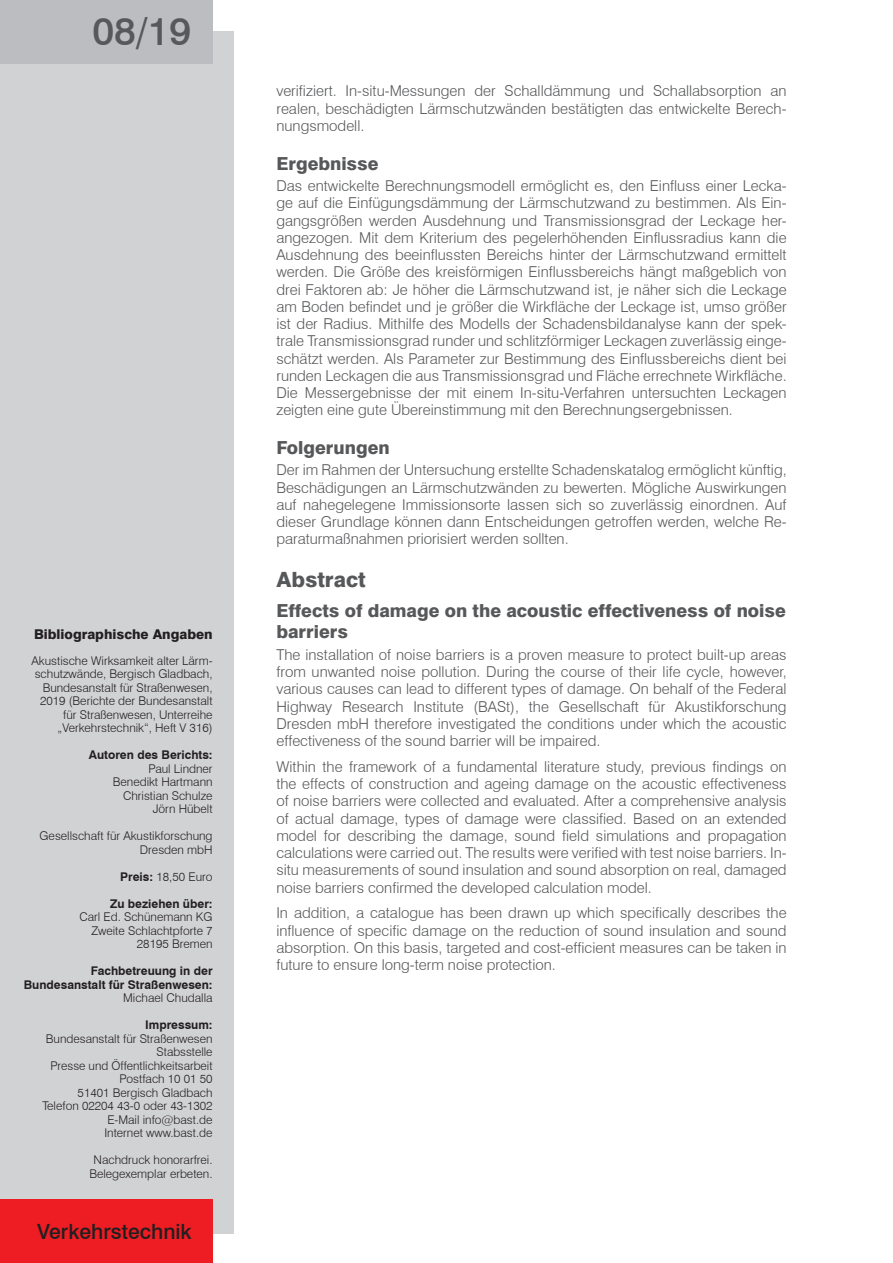
<style>
.page{position:relative;width:893px;height:1263px;background:#fff}
.page>*{position:absolute;margin:0;border:0;box-sizing:border-box;transform-origin:0 0}
.t1{font:500 39px "Swiss 721 BT";color:#57585a}
.t2{font:500 21px "Swiss 721 BT";color:#231f20}
.t3{font:800 21px "Swiss 721 BT";color:#57585a}
.t4{font:800 18px/21.6px "Swiss 721 BT";color:#57585a}
.t5{font:300 15px/17.2px "Swiss 721 BT";color:#57585a;text-align:justify}
.t6{font:800 13.5px "Swiss 721 BT";color:#231f20}
.t7{font:300 12px/13.5px "Swiss 721 BT";color:#231f20;text-align:right}
.t8{font:700 12px/13.5px "Swiss 721 BT";color:#231f20;text-align:right}
.s1{font-weight:700}
</style>
<div class="page">
<div style="left:0;top:31px;width:234px;height:1203px;background:#d1d2d4"></div>
<div style="left:0;top:0;width:213px;height:64px;background:#bcbdc0"></div>
<div style="left:0;top:1199px;width:213px;height:64px;background:#ee1d23"></div>
<h1 class="t1" style="left:92px;top:7px;width:100px">08/19</h1>
<p class="t6" style="left:34px;top:626px;width:180px">Bibliographische Angaben</p>
<p class="t7" style="left:32px;top:654px;width:183px">Akustische Wirksamkeit alter Lärm&shy;schutzwände, Bergisch Gladbach, Bundesanstalt für Straßenwesen, 2019 (Berichte der Bundesanstalt für Straßenwesen, Unterreihe „Verkehrstechnik“, Heft V 316)</p>
<p class="t8" style="left:89px;top:748px;width:125px">Autoren des Berichts:</p>
<p class="t7" style="left:113px;top:762px;width:101px">Paul Lindner<br>Benedikt Hartmann<br>Christian Schulze<br>Jörn Hübelt</p>
<p class="t7" style="left:40px;top:829px;width:174px">Gesellschaft für Akustikforschung<br>Dresden mbH</p>
<p class="t7" style="left:120px;top:870px;width:94px"><span class="s1">Preis:</span> 18,50 Euro</p>
<p class="t8" style="left:110px;top:897px;width:104px">Zu beziehen über:</p>
<p class="t7" style="left:79px;top:910px;width:135px">Carl Ed. Schünemann KG<br>Zweite Schlachtpforte 7<br>28195 Bremen</p>
<p class="t8" style="left:24px;top:964px;width:190px">Fachbetreuung in der<br>Bundesanstalt für Straßenwesen:</p>
<p class="t7" style="left:123px;top:991px;width:91px">Michael Chudalla</p>
<p class="t8" style="left:145px;top:1018px;width:69px">Impressum:</p>
<p class="t7" style="left:43px;top:1032px;width:172px">Bundesanstalt für Straßenwesen<br>Stabsstelle<br>Presse und Öffentlichkeitsarbeit<br>Postfach 10 01 50<br>51401 Bergisch Gladbach<br>Telefon 02204 43-0 oder 43-1302<br>E-Mail info@bast.de<br>Internet www.bast.de</p>
<p class="t7" style="left:89px;top:1153px;width:125px;text-align:center">Nachdruck honorarfrei.<br>Belegexemplar erbeten.</p>
<h2 class="t2" style="left:37px;top:1219px;width:156px">Verkehrstechnik</h2>
<p class="t5" style="left:276px;top:82px;width:512px">verifiziert. In-situ-Messungen der Schalldämmung und Schallabsorption an realen, beschädigten Lärmschutzwänden bestätigten das entwickelte Berech&shy;nungsmodell.</p>
<p class="t4" style="left:276px;top:152px;width:104px">Ergebnisse</p>
<p class="t5" style="left:276px;top:177px;width:512px">Das entwickelte Berechnungsmodell ermöglicht es, den Einfluss einer Lecka&shy;ge auf die Einfügungsdämmung der Lärmschutzwand zu bestimmen. Als Ein&shy;gangsgrößen werden Ausdehnung und Transmissionsgrad der Leckage her&shy;angezogen. Mit dem Kriterium des pegelerhöhenden Einflussradius kann die Ausdehnung des beeinflussten Bereichs hinter der Lärmschutzwand ermittelt werden. Die Größe des kreisförmigen Einflussbereichs hängt maßgeblich von drei Faktoren ab: Je höher die Lärmschutzwand ist, je näher sich die Leckage am Boden befindet und je größer die Wirkfläche der Leckage ist, umso größer ist der Radius. Mithilfe des Modells der Schadensbildanalyse kann der spek&shy;trale Transmissionsgrad runder und schlitzförmiger Leckagen zuverlässig einge&shy;schätzt werden. Als Parameter zur Bestimmung des Einflussbereichs dient bei runden Leckagen die aus Transmissionsgrad und Fläche errechnete Wirkfläche.<br>Die Messergebnisse der mit einem In-situ-Verfahren untersuchten Leckagen zeigten eine gute Übereinstimmung mit den Berechnungsergebnissen.</p>
<p class="t4" style="left:276px;top:437px;width:115px">Folgerungen</p>
<p class="t5" style="left:276px;top:461px;width:512px">Der im Rahmen der Untersuchung erstellte Schadenskatalog ermöglicht künftig, Beschädigungen an Lärmschutzwänden zu bewerten. Mögliche Auswirkungen auf nahegelegene Immissionsorte lassen sich so zuverlässig einordnen. Auf dieser Grundlage können dann Entscheidungen getroffen werden, welche Re&shy;paraturmaßnahmen priorisiert werden sollten.</p>
<h2 class="t3" style="left:276px;top:566px;width:91px">Abstract</h2>
<p class="t4" style="left:276px;top:599px;width:511px">Effects of damage on the acoustic effectiveness of noise barriers</p>
<p class="t5" style="left:276px;top:646px;width:512px">The installation of noise barriers is a proven measure to protect built-up areas from unwanted noise pollution. During the course of their life cycle, however, various causes can lead to different types of damage. On behalf of the Federal Highway Research Institute (BASt), the Gesellschaft für Akustikforschung Dresden mbH therefore investigated the conditions under which the acoustic effectiveness of the sound barrier will be impaired.</p>
<p class="t5" style="left:276px;top:758px;width:512px">Within the framework of a fundamental literature study, previous findings on the effects of construction and ageing damage on the acoustic effectiveness of noise barriers were collected and evaluated. After a comprehensive analysis of actual damage, types of damage were classified. Based on an extended model for describing the damage, sound field simulations and propagation calculations were carried out. The results were verified with test noise barriers. In&shy;situ measurements of sound insulation and sound absorption on real, damaged noise barriers confirmed the developed calculation model.</p>
<p class="t5" style="left:276px;top:904px;width:512px">In addition, a catalogue has been drawn up which specifically describes the influence of specific damage on the reduction of sound insulation and sound absorption. On this basis, targeted and cost-efficient measures can be taken in future to ensure long-term noise protection.</p>
</div>
